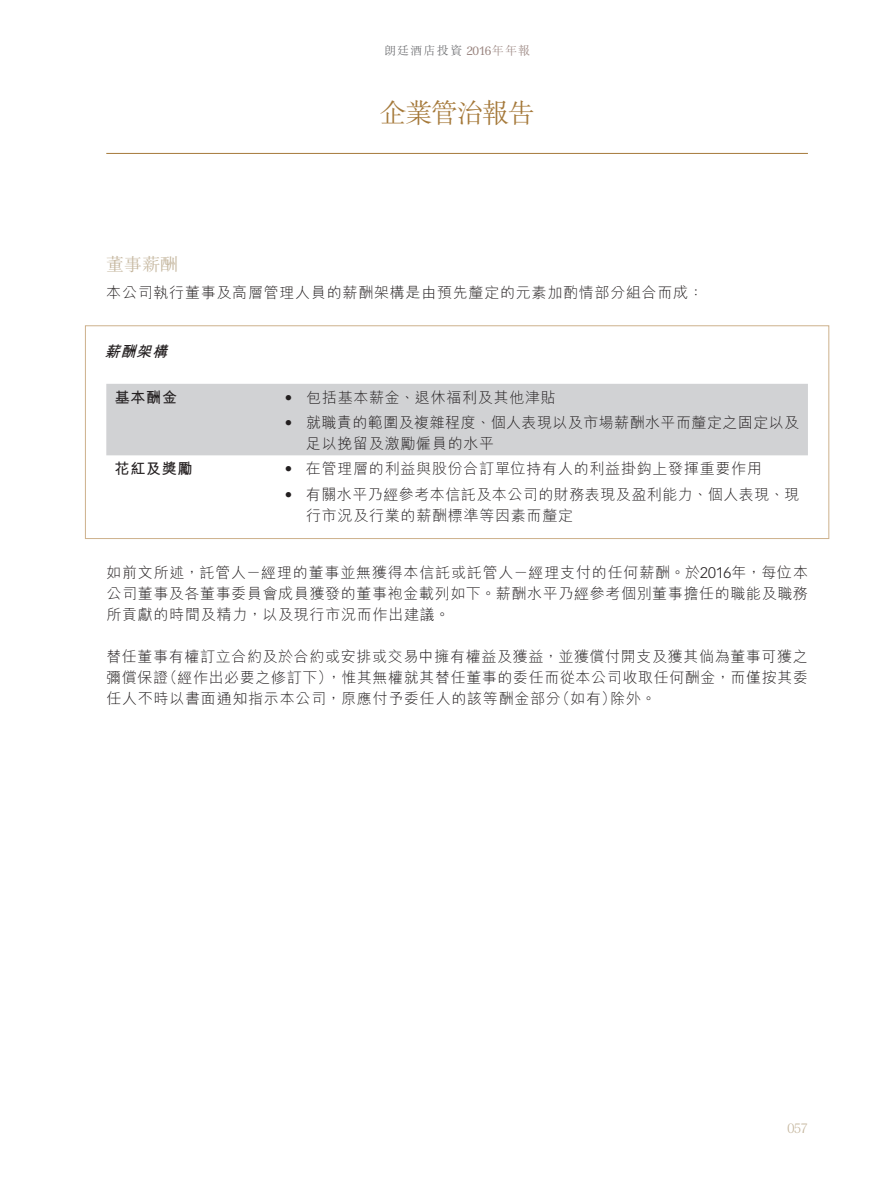
<style>
.page{position:relative;width:893px;height:1191px;background:#fff}
.page>*{position:absolute;margin:0;border:0;box-sizing:border-box;transform-origin:0 0}
.t1{font:300 27px "M Sung HK";letter-spacing:-.05em;color:#a5793a}
.t2{font:300 18px "M Sung HK";color:#c3b49b}
.t3{font:300 15px/21px "M Hei HK";letter-spacing:.05em;color:#231f20;text-align:justify}
.t4{font:300 15px/21px "M Hei HK";letter-spacing:.03em;color:#231f20}
.t5{font:700 15px "M Hei HK";letter-spacing:.05em;color:#231f20}
.t6{font:italic 700 15px "M Hei HK";color:#231f20}
.t7{font:300 13.5px "Versailles LT Std";color:#c3b49b}
.t8{font:300 12px "M Sung HK";letter-spacing:.1em;color:#6c6d70}
.s1{font-family:"Versailles LT Std";font-weight:400;color:#9a8580}
.s2{color:#9a8580}
.s3{font-family:"Vectora LT Std"}
</style>
<div class="page">
<hr style="left:106px;top:153px;width:702px;height:1px;background:#a5793a">
<div style="left:106px;top:384px;width:702px;height:71px;background:#d1d2d4"></div>
<div style="left:85px;top:325px;width:744px;height:214px;border:1px solid #cdb18c"></div>
<p class="t8" style="left:384px;top:42px;width:148px">朗廷酒店投資 <span class="s1">2016</span><span class="s2">年年報</span></p>
<h1 class="t1" style="left:379px;top:94px;width:157px">企業管治報告</h1>
<p class="t2" style="left:106px;top:252px;width:73px">董事薪酬</p>
<p class="t3" style="left:106px;top:281px;width:598px">本公司執行董事及高層管理人員的薪酬架構是由預先釐定的元素加酌情部分組合而成：</p>
<p class="t6" style="left:105px;top:340px;width:69px">薪酬架構</p>
<p class="t5" style="left:115px;top:386px;width:64px">基本酬金</p>
<p class="t3" style="left:285px;top:386px;width:273px"><span class="s3">•</span> 包括基本薪金、退休福利及其他津貼</p>
<p class="t4" style="left:306px;top:411px;width:495px;text-indent:-21px"><span class="s3">•</span> 就職責的範圍及複雜程度、個人表現以及市場薪酬水平而釐定之固定以及足以挽留及激勵僱員的水平</p>
<p class="t5" style="left:115px;top:458px;width:79px">花紅及獎勵</p>
<p class="t3" style="left:285px;top:458px;width:479px"><span class="s3">•</span> 在管理層的利益與股份合訂單位持有人的利益掛鈎上發揮重要作用</p>
<p class="t3" style="left:306px;top:483px;width:495px;text-indent:-21px"><span class="s3">•</span> 有關水平乃經參考本信託及本公司的財務表現及盈利能力、個人表現、現行市況及行業的薪酬標準等因素而釐定</p>
<p class="t3" style="left:106px;top:561px;width:703px">如前文所述，託管人－經理的董事並無獲得本信託或託管人－經理支付的任何薪酬。於<span class="s3">2016</span>年，每位本公司董事及各董事委員會成員獲發的董事袍金載列如下。薪酬水平乃經參考個別董事擔任的職能及職務所貢獻的時間及精力，以及現行市況而作出建議。</p>
<p class="t3" style="left:106px;top:645px;width:703px">替任董事有權訂立合約及於合約或安排或交易中擁有權益及獲益，並獲償付開支及獲其倘為董事可獲之彌償保證（經作出必要之修訂下），惟其無權就其替任董事的委任而從本公司收取任何酬金，而僅按其委任人不時以書面通知指示本公司，原應付予委任人的該等酬金部分（如有）除外。</p>
<p class="t7" style="left:787px;top:1120px;width:22px">057</p>
</div>
